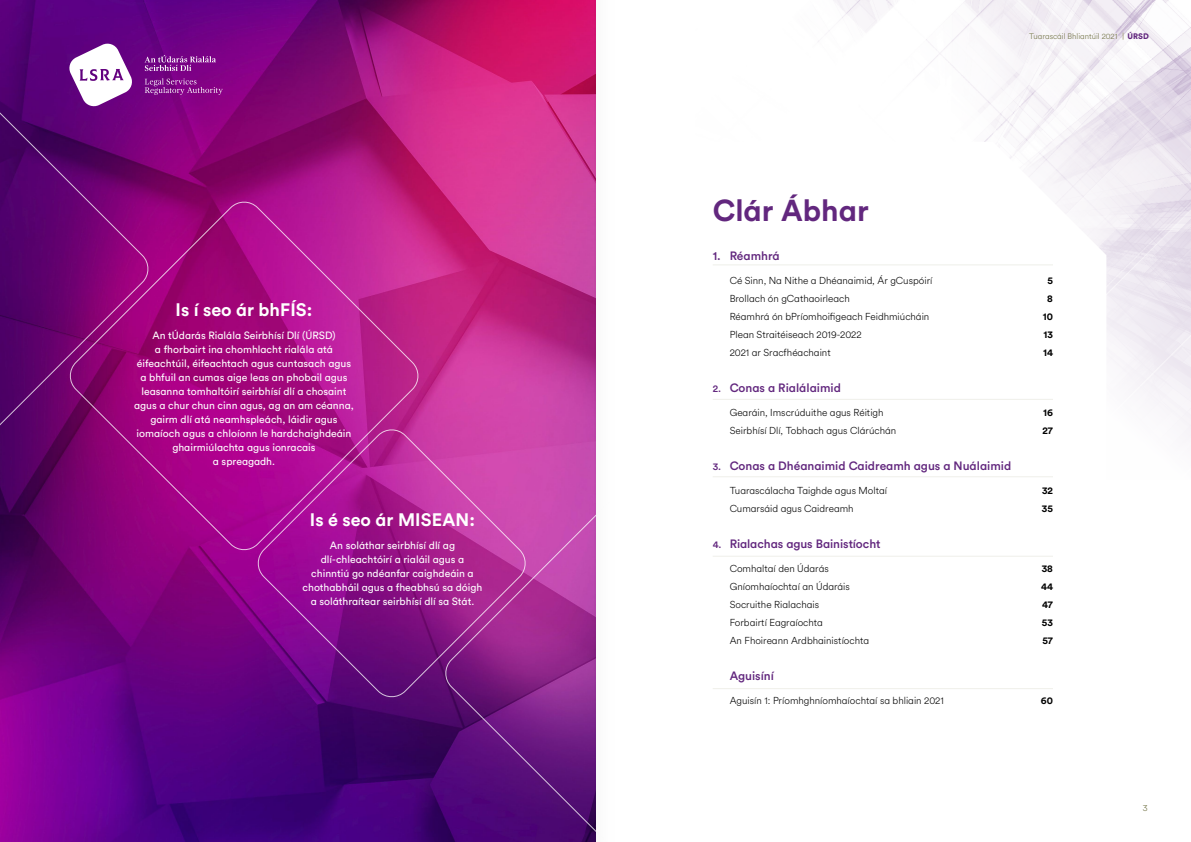
<style>
.page{position:relative;width:1191px;height:842px;background:#fff}
.page>*{position:absolute;margin:0;border:0;box-sizing:border-box;transform-origin:0 0}
.t1{font:700 30px "VM Circular Shout";color:#62277e}
.t2{font:700 17.9px "VM Circular Shout";color:#fff}
.t3{font:500 12px "VM Circular Natter";color:#62277e}
.t4{font:10.5px/14px "VM Circular Chat";color:#fff;text-align:center}
.t5{font:300 10px "VM Circular Whisper";color:#000}
.t6{font:700 10px "VM Circular Shout";color:#000}
.t7{font:300 9px "VM Circular Whisper";color:#717244}
.t8{font:300 8px "VM Circular Whisper";color:#717244}
.t9{font:900 8px "VM Circular Yell";color:#62277e}
.s1{font-size:10px}
</style>
<div class="page">
<img style="left:0;top:0;width:596px;height:842px">
<img style="left:818px;top:0;width:373px;height:438px">
<svg style="left:68px;top:199px;width:353px;height:354px;background:#aa0d87"></svg>
<svg style="left:0;top:92px;width:151px;height:354px;background:#6e0270"></svg>
<svg style="left:444px;top:496px;width:152px;height:346px;background:#7c2189"></svg>
<svg style="left:256px;top:427px;width:272px;height:273px;background:#9c1b91"></svg>
<svg style="left:818px;top:142px;width:288px;height:296px"></svg>
<svg style="left:69px;top:44px;width:65px;height:62px"></svg>
<svg style="left:145px;top:55px;width:71px;height:16px"></svg>
<svg style="left:145px;top:78px;width:78px;height:17px"></svg>
<hr style="left:712px;top:264px;width:341px;height:1px;background:#717244">
<hr style="left:712px;top:399px;width:341px;height:1px;background:#717244">
<hr style="left:712px;top:476px;width:341px;height:1px;background:#717244">
<hr style="left:712px;top:556px;width:341px;height:1px;background:#717244">
<hr style="left:712px;top:688px;width:341px;height:1px;background:#717244">
<h2 class="t2" style="left:176px;top:297px;width:138px">Is í seo ár bhFÍS:</h2>
<p class="t4" style="left:134px;top:328px;width:221px">An tÚdarás Rialála Seirbhísí Dlí (ÚRSD)<br>a fhorbairt ina chomhlacht rialála atá éifeachtúil, éifeachtach agus cuntasach agus a bhfuil an cumas aige leas an phobail agus leasanna tomhaltóirí seirbhísí dlí a chosaint agus a chur chun cinn agus, ag an am céanna, gairm dlí atá neamhspleách, láidir agus iomaíoch agus a chloíonn le hardchaighdeáin ghairmiúlachta agus ionracais<br>a spreagadh.</p>
<h2 class="t2" style="left:310px;top:508px;width:167px">Is é seo ár MISEAN:</h2>
<p class="t4" style="left:302px;top:538px;width:181px">An soláthar seirbhísí dlí ag dlí-chleachtóirí a rialáil agus a chinntiú go ndéanfar caighdeáin a chothabháil agus a fheabhsú sa dóigh a soláthraítear seirbhísí dlí sa Stát.</p>
<p class="t8" style="left:1029px;top:31px;width:90px">Tuarascáil Bhliantúil 2021</p>
<p class="t9" style="left:1127px;top:31px;width:23px">ÚRSD</p>
<h1 class="t1" style="left:712px;top:190px;width:158px">Clár Ábhar</h1>
<p class="t3" style="left:712px;top:247px;width:69px">1. Réamhrá</p>
<p class="t5" style="left:729px;top:273px;width:204px">Cé Sinn, Na Nithe a Dhéanaimid, Ár gCuspóirí</p>
<p class="t6" style="left:1047px;top:273px;width:7px">5</p>
<p class="t5" style="left:729px;top:291px;width:122px">Brollach ón gCathaoirleach</p>
<p class="t6" style="left:1047px;top:291px;width:7px">8</p>
<p class="t5" style="left:729px;top:309px;width:201px">Réamhrá ón bPríomhoifigeach Feidhmiúcháin</p>
<p class="t6" style="left:1042px;top:309px;width:12px">10</p>
<p class="t5" style="left:729px;top:327px;width:133px">Plean Straitéiseach 2019-2022</p>
<p class="t6" style="left:1043px;top:327px;width:11px">13</p>
<p class="t5" style="left:729px;top:345px;width:103px">2021 ar Sracfhéachaint</p>
<p class="t6" style="left:1043px;top:345px;width:11px">14</p>
<p class="t3" style="left:712px;top:379px;width:130px"><span class="s1">2.</span> Conas a Rialálaimid</p>
<p class="t5" style="left:729px;top:405px;width:155px">Gearáin, Imscrúduithe agus Réitigh</p>
<p class="t6" style="left:1043px;top:405px;width:11px">16</p>
<p class="t5" style="left:729px;top:423px;width:168px">Seirbhísí Dlí, Tobhach agus Clárúchán</p>
<p class="t6" style="left:1042px;top:423px;width:12px">27</p>
<p class="t3" style="left:712px;top:457px;width:300px"><span class="s1">3.</span> Conas a Dhéanaimid Caidreamh agus a Nuálaimid</p>
<p class="t5" style="left:729px;top:483px;width:159px">Tuarascálacha Taighde agus Moltaí</p>
<p class="t6" style="left:1042px;top:483px;width:12px">32</p>
<p class="t5" style="left:729px;top:501px;width:125px">Cumarsáid agus Caidreamh</p>
<p class="t6" style="left:1042px;top:501px;width:13px">35</p>
<p class="t3" style="left:712px;top:535px;width:169px"><span class="s1">4.</span> Rialachas agus Bainistíocht</p>
<p class="t5" style="left:729px;top:561px;width:101px">Comhaltaí den Údarás</p>
<p class="t6" style="left:1041px;top:561px;width:13px">38</p>
<p class="t5" style="left:729px;top:579px;width:122px">Gníomhaíochtaí an Údaráis</p>
<p class="t6" style="left:1041px;top:579px;width:13px">44</p>
<p class="t5" style="left:729px;top:597px;width:91px">Socruithe Rialachais</p>
<p class="t6" style="left:1042px;top:597px;width:12px">47</p>
<p class="t5" style="left:729px;top:615px;width:95px">Forbairtí Eagraíochta</p>
<p class="t6" style="left:1042px;top:615px;width:13px">53</p>
<p class="t5" style="left:729px;top:633px;width:141px">An Fhoireann Ardbhainistíochta</p>
<p class="t6" style="left:1042px;top:633px;width:12px">57</p>
<p class="t3" style="left:729px;top:667px;width:46px">Aguisíní</p>
<p class="t5" style="left:729px;top:693px;width:216px">Aguisín 1: Príomhghníomhaíochtaí sa bhliain 2021</p>
<p class="t6" style="left:1041px;top:693px;width:14px">60</p>
<p class="t7" style="left:1143px;top:802px;width:6px">3</p>
</div>
